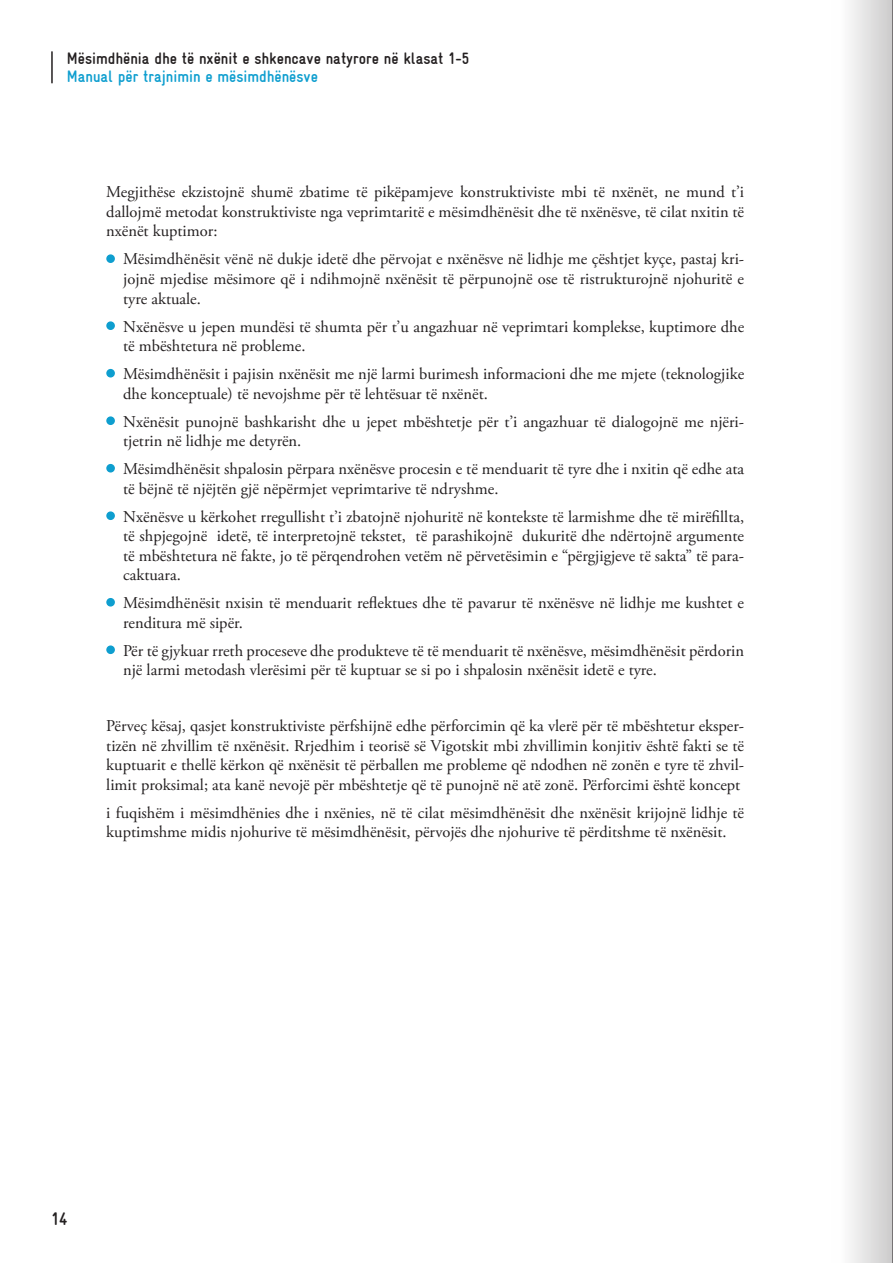
<style>
.page{position:relative;width:893px;height:1263px;background:#fff}
.page>*{position:absolute;margin:0;border:0;box-sizing:border-box;transform-origin:0 0}
.t1{font:700 18px "Gravur Condensed";color:#231f20}
.t2{font:16.5px/19.5px "Adobe Garamond Pro";color:#231f20}
.t3{font:700 16.5px "Gravur Condensed";color:#231f20}
.t4{font:700 16.5px "Gravur Condensed";color:#0e9ecf}
</style>
<div class="page">
<hr style="left:51px;top:52px;width:2px;height:31px;background:#231f20">
<div style="left:106px;top:254px;width:9px;height:9px;background:#0e9ecf;border-radius:50%"></div>
<div style="left:106px;top:321px;width:9px;height:9px;background:#0e9ecf;border-radius:50%"></div>
<div style="left:106px;top:369px;width:9px;height:8px;background:#0e9ecf;border-radius:50%"></div>
<div style="left:106px;top:416px;width:9px;height:9px;background:#0e9ecf;border-radius:50%"></div>
<div style="left:106px;top:464px;width:9px;height:8px;background:#0e9ecf;border-radius:50%"></div>
<div style="left:106px;top:511px;width:9px;height:9px;background:#0e9ecf;border-radius:50%"></div>
<div style="left:106px;top:598px;width:9px;height:8px;background:#0e9ecf;border-radius:50%"></div>
<div style="left:106px;top:645px;width:9px;height:9px;background:#0e9ecf;border-radius:50%"></div>
<div style="left:831px;top:0;width:62px;height:1263px;background:linear-gradient(to right,#fff,#cdcccd)"></div>
<hr style="left:892px;top:0;width:1px;height:1263px;background:#231f20">
<p class="t3" style="left:67px;top:48px;width:404px">Mësimdhënia dhe të nxënit e shkencave natyrore në klasat 1-5</p>
<p class="t4" style="left:67px;top:66px;width:253px">Manual për trajnimin e mësimdhënësve</p>
<p class="t2" style="left:106px;top:183px;width:639px;text-align:justify">Megjithëse ekzistojnë shumë zbatime të pikëpamjeve konstruktiviste mbi të nxënët, ne mund t’i dallojmë metodat konstruktiviste nga veprimtaritë e mësimdhënësit dhe të nxënësve, të cilat nxitin të nxënët kuptimor:</p>
<p class="t2" style="left:123px;top:250px;width:623px;text-align:justify">Mësimdhënësit vënë në dukje idetë dhe përvojat e nxënësve në lidhje me çështjet kyçe, pastaj kri&shy;jojnë mjedise mësimore që i ndihmojnë nxënësit të përpunojnë ose të ristrukturojnë njohuritë e tyre aktuale.</p>
<p class="t2" style="left:123px;top:317px;width:623px">Nxënësve u jepen mundësi të shumta për t’u angazhuar në veprimtari komplekse, kuptimore dhe të mbështetura në probleme.</p>
<p class="t2" style="left:123px;top:365px;width:622px">Mësimdhënësit i pajisin nxënësit me një larmi burimesh informacioni dhe me mjete (teknologjike dhe konceptuale) të nevojshme për të lehtësuar të nxënët.</p>
<p class="t2" style="left:123px;top:412px;width:622px">Nxënësit punojnë bashkarisht dhe u jepet mbështetje për t’i angazhuar të dialogojnë me njëri&shy;tjetrin në lidhje me detyrën.</p>
<p class="t2" style="left:123px;top:460px;width:622px">Mësimdhënësit shpalosin përpara nxënësve procesin e të menduarit të tyre dhe i nxitin që edhe ata të bëjnë të njëjtën gjë nëpërmjet veprimtarive të ndryshme.</p>
<p class="t2" style="left:123px;top:507px;width:622px;text-align:justify">Nxënësve u kërkohet rregullisht t’i zbatojnë njohuritë në kontekste të larmishme dhe të mirëfillta, të shpjegojnë idetë, të interpretojnë tekstet, të parashikojnë dukuritë dhe ndërtojnë argumente të mbështetura në fakte, jo të përqendrohen vetëm në përvetësimin e “përgjigjeve të sakta” të para&shy;caktuara.</p>
<p class="t2" style="left:123px;top:594px;width:622px">Mësimdhënësit nxisin të menduarit reflektues dhe të pavarur të nxënësve në lidhje me kushtet e renditura më sipër.</p>
<p class="t2" style="left:123px;top:641px;width:622px">Për të gjykuar rreth proceseve dhe produkteve të të menduarit të nxënësve, mësimdhënësit përdorin një larmi metodash vlerësimi për të kuptuar se si po i shpalosin nxënësit idetë e tyre.</p>
<p class="t2" style="left:106px;top:717px;width:639px;text-align:justify">Përveç kësaj, qasjet konstruktiviste përfshijnë edhe përforcimin që ka vlerë për të mbështetur eksper&shy;tizën në zhvillim të nxënësit. Rrjedhim i teorisë së Vigotskit mbi zhvillimin konjitiv është fakti se të kuptuarit e thellë kërkon që nxënësit të përballen me probleme që ndodhen në zonën e tyre të zhvil&shy;limit proksimal; ata kanë nevojë për mbështetje që të punojnë në atë zonë. Përforcimi është koncept</p>
<p class="t2" style="left:106px;top:803px;width:639px">i fuqishëm i mësimdhënies dhe i nxënies, në të cilat mësimdhënësit dhe nxënësit krijojnë lidhje të kuptimshme midis njohurive të mësimdhënësit, përvojës dhe njohurive të përditshme të nxënësit.</p>
<p class="t1" style="left:51px;top:1208px;width:18px">14</p>
</div>
